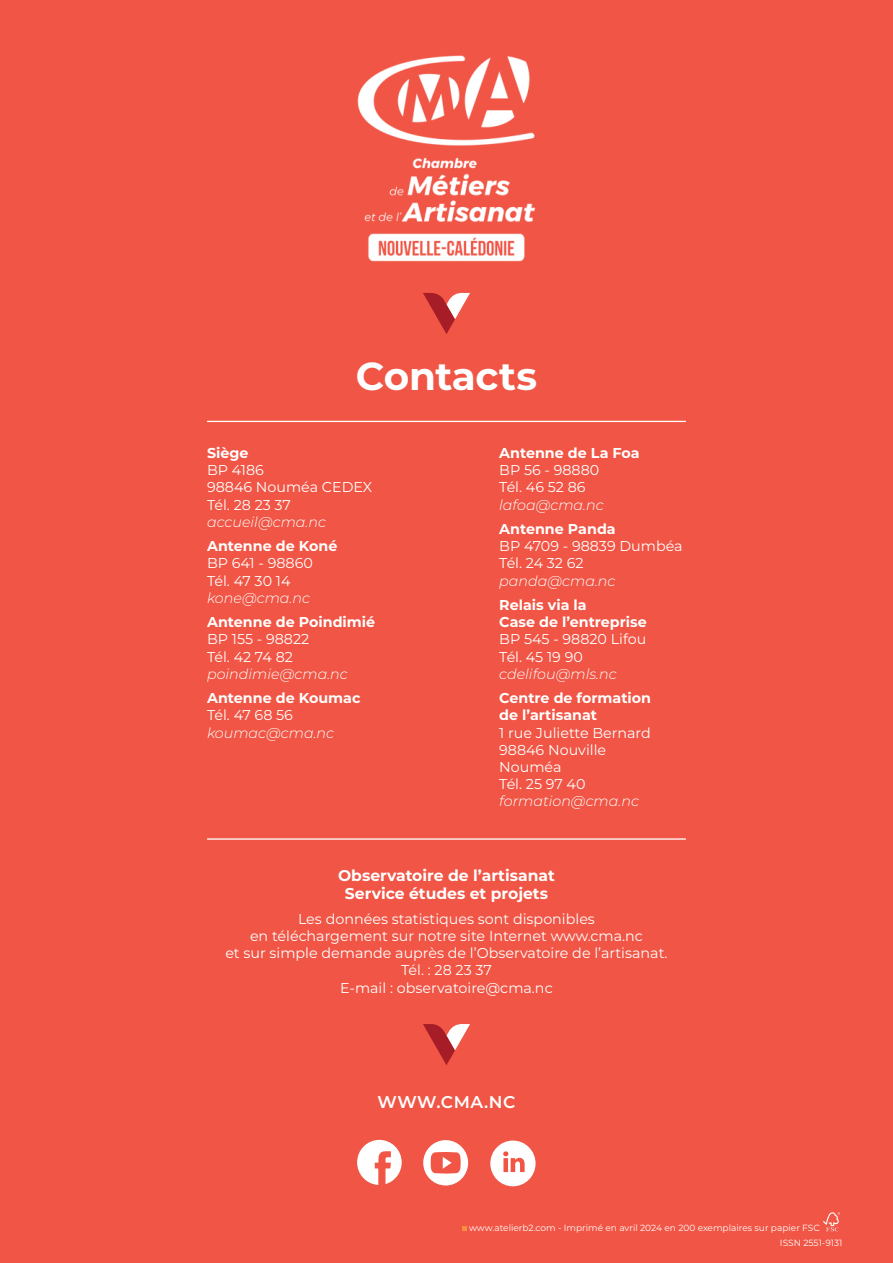
<style>
.page{position:relative;width:893px;height:1263px;background:#f05545}
.page>*{position:absolute;margin:0;border:0;box-sizing:border-box;transform-origin:0 0}
.Texte{font:700 39px "Montserrat";letter-spacing:-.01em;color:#fff}
.t1{font:600 16.95px "Montserrat";letter-spacing:.03em;color:#fff}
.Texte-2{font:700 15.6px/18.8px "Montserrat";color:#fff;text-align:center}
.Texte-3{font:14.25px/17.1px "Montserrat";color:#fff}
.Texte-4{font:700 14.25px/17.1px "Montserrat";color:#fff}
.Texte-5{font:9px "Montserrat";color:#fff}
.s1{font-weight:700}
.s2{font-weight:300;font-style:italic}
.s3{font-weight:400}
</style>
<div class="page">
<svg style="left:423px;top:293px;width:47px;height:41px"></svg>
<svg style="left:423px;top:1024px;width:47px;height:41px"></svg>
<hr style="left:207px;top:421px;width:479px;height:1px;background:#fff">
<hr style="left:207px;top:838px;width:479px;height:2px;background:#fff">
<svg style="left:462px;top:1226px;width:5px;height:4px"></svg>
<svg style="left:823px;top:1212px;width:17px;height:19px"></svg>
<img style="left:357px;top:55px;width:179px;height:207px">
<svg style="left:423px;top:1140px;width:45px;height:45px"></svg>
<svg style="left:490px;top:1140px;width:46px;height:46px"></svg>
<svg style="left:357px;top:1140px;width:45px;height:45px"></svg>
<p class="Texte" style="left:356px;top:348px;width:183px">Contacts</p>
<p class="Texte-3" style="left:207px;top:444px;width:167px"><span class="s1">Siège<br></span>BP 4186<br>98846 Nouméa CEDEX<br>Tél. 28 23 37 <span class="s2">accueil@cma.nc</span></p>
<p class="Texte-3" style="left:207px;top:537px;width:132px"><span class="s1">Antenne de Koné<br></span>BP 641 - 98860<br>Tél. 47 30 14 <span class="s2">kone@cma.nc</span></p>
<p class="Texte-3" style="left:207px;top:613px;width:170px"><span class="s1">Antenne de Poindimié<br></span>BP 155 - 98822<br>Tél. 42 74 82 <span class="s2">poindimie@cma.nc</span></p>
<p class="Texte-4" style="left:207px;top:689px;width:155px">Antenne de Koumac<br><span class="s3">Tél. 47 68 56 </span><span class="s2">koumac@cma.nc</span></p>
<p class="Texte-3" style="left:499px;top:444px;width:142px"><span class="s1">Antenne de La Foa<br></span>BP 56 - 98880<br>Tél. 46 52 86 <span class="s2">lafoa@cma.nc</span></p>
<p class="Texte-3" style="left:499px;top:520px;width:185px"><span class="s1">Antenne Panda<br></span>BP 4709 - 98839 Dumbéa<br>Tél. 24 32 62 <span class="s2">panda@cma.nc</span></p>
<p class="Texte-4" style="left:499px;top:596px;width:149px">Relais via la<br>Case de l’entreprise<br><span class="s3">BP 545 - 98820 Lifou<br>Tél. 45 19 90 </span><span class="s2">cdelifou@mls.nc</span></p>
<p class="Texte-3" style="left:499px;top:689px;width:153px"><span class="s1">Centre de formation de l’artisanat<br></span>1 rue Juliette Bernard<br>98846 Nouville<br>Nouméa<br>Tél. 25 97 40 <span class="s2">formation@cma.nc</span></p>
<p class="Texte-2" style="left:338px;top:865px;width:218px">Observatoire de l’artisanat<br>Service études et projets</p>
<p class="Texte-3" style="left:225px;top:910px;width:444px;text-align:center">Les données statistiques sont disponibles<br>en téléchargement sur notre site Internet www.cma.nc<br>et sur simple demande auprès de l’Observatoire de l’artisanat.<br>Tél. : 28 23 37<br>E-mail : observatoire@cma.nc</p>
<p class="t1" style="left:377px;top:1090px;width:140px">WWW.CMA.NC</p>
<p class="Texte-5" style="left:469px;top:1221px;width:352px">www.atelierb2.com - Imprimé en avril 2024 en 200 exemplaires sur papier FSC</p>
<p class="Texte-5" style="left:780px;top:1236px;width:64px">ISSN 2551-9131</p>
</div>
